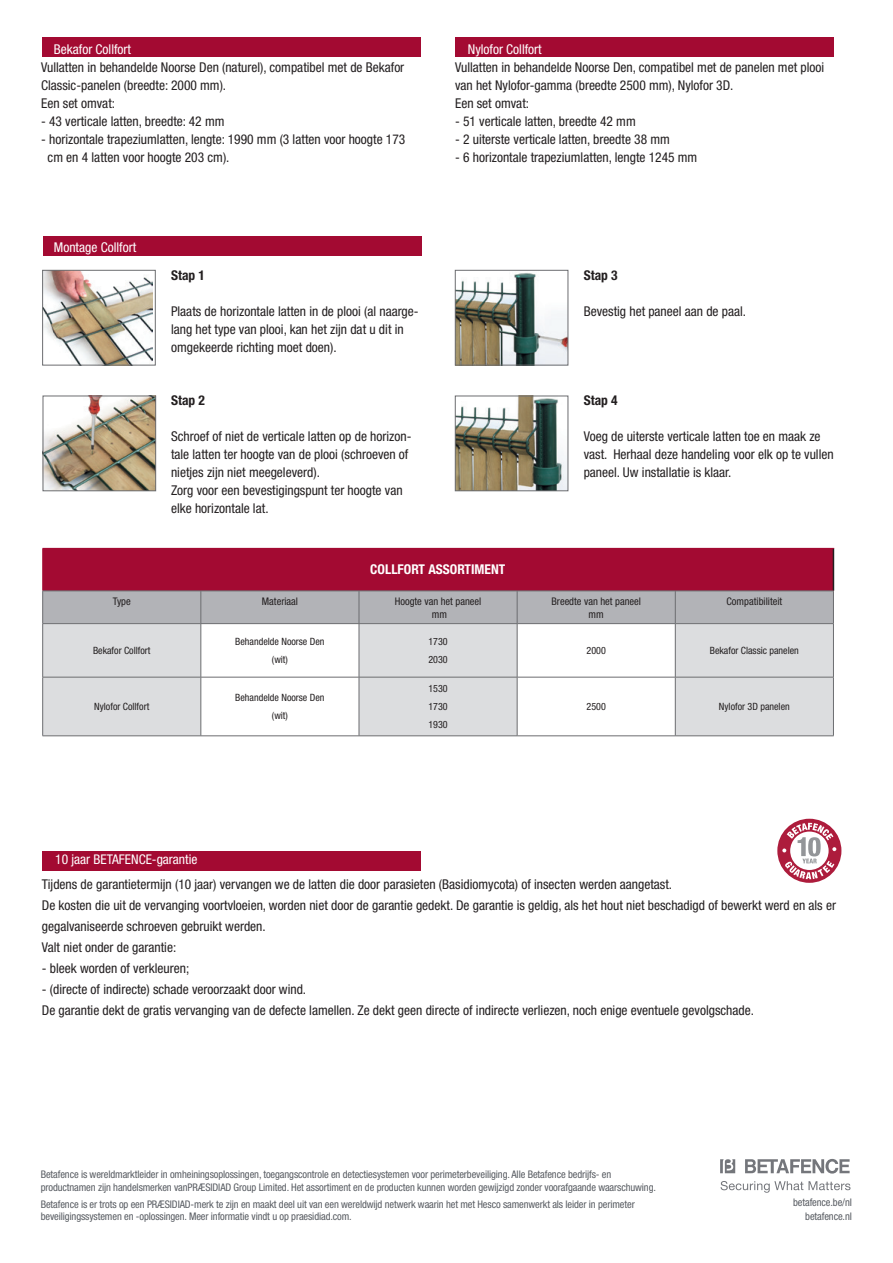
<style>
.page{position:relative;width:893px;height:1263px;background:#fff}
.page>*{position:absolute;margin:0;border:0;box-sizing:border-box;transform-origin:0 0}
.t1{font:condensed 13.5px/18px "Helvetica Neue LT Std";color:#231f20}
.t2{font:condensed 13.5px "Helvetica Neue LT Std";color:#fff}
.t3{font:700 condensed 13.5px "Helvetica Neue LT Std";color:#231f20}
._09_TABEL-TITEL_1{font:700 condensed 13.5px "Helvetica Neue LT Std";color:#fff}
.t4{font:condensed 13.35px "Helvetica Neue LT Std";color:#fff}
.t5{font:condensed 10.5px/12.6px "Helvetica Neue LT Std";letter-spacing:-.01em;color:#585c62}
._10_TABEL-TITEL_2{font:condensed 10.5px/13.5px "Helvetica Neue LT Std";color:#231f20;text-align:center}
._11-2_TABEL-BODY-midden{font:condensed 10.05px/18px "Helvetica Neue LT Std";color:#231f20;text-align:center}
.s1{font-size:13.5px}
</style>
<div class="page">
<svg style="left:721px;top:1181px;width:129px;height:12px"></svg>
<svg style="left:745px;top:1159px;width:105px;height:14px"></svg>
<svg style="left:720px;top:1159px;width:15px;height:14px"></svg>
<div style="left:43px;top:548px;width:790px;height:43px;background:#a30a32"></div>
<div style="left:43px;top:592px;width:790px;height:31px;background:#b2b3b7"></div>
<svg style="left:43px;top:624px;width:790px;height:111px;fill:#dcdddf"></svg>
<hr style="left:833px;top:549px;width:1px;height:42px;background:#231f20">
<hr style="left:42px;top:548px;width:159px;height:1px;background:#a30a32">
<hr style="left:42px;top:549px;width:1px;height:42px;background:#a30a32">
<hr style="left:675px;top:548px;width:159px;height:1px;background:#a30a32">
<hr style="left:42px;top:591px;width:159px;height:1px;background:#6c6d70">
<hr style="left:42px;top:591px;width:1px;height:32px;background:#6c6d70">
<hr style="left:201px;top:591px;width:158px;height:1px;background:#6c6d70">
<hr style="left:201px;top:591px;width:1px;height:32px;background:#6c6d70">
<hr style="left:359px;top:591px;width:158px;height:1px;background:#6c6d70">
<hr style="left:359px;top:591px;width:1px;height:32px;background:#6c6d70">
<hr style="left:517px;top:591px;width:158px;height:1px;background:#6c6d70">
<hr style="left:517px;top:591px;width:1px;height:32px;background:#6c6d70">
<hr style="left:675px;top:591px;width:159px;height:1px;background:#6c6d70">
<hr style="left:675px;top:591px;width:1px;height:32px;background:#6c6d70">
<hr style="left:833px;top:591px;width:1px;height:32px;background:#6c6d70">
<hr style="left:42px;top:623px;width:159px;height:1px;background:#6c6d70">
<hr style="left:42px;top:624px;width:1px;height:53px;background:#6c6d70">
<hr style="left:201px;top:623px;width:158px;height:1px;background:#6c6d70">
<hr style="left:201px;top:624px;width:1px;height:53px;background:#6c6d70">
<hr style="left:359px;top:623px;width:158px;height:1px;background:#6c6d70">
<hr style="left:359px;top:624px;width:1px;height:53px;background:#6c6d70">
<hr style="left:517px;top:623px;width:158px;height:1px;background:#6c6d70">
<hr style="left:517px;top:624px;width:1px;height:53px;background:#6c6d70">
<hr style="left:675px;top:623px;width:159px;height:1px;background:#6c6d70">
<hr style="left:675px;top:624px;width:1px;height:53px;background:#6c6d70">
<hr style="left:833px;top:624px;width:1px;height:53px;background:#6c6d70">
<hr style="left:42px;top:677px;width:159px;height:1px;background:#6c6d70">
<hr style="left:42px;top:677px;width:1px;height:59px;background:#6c6d70">
<hr style="left:201px;top:677px;width:158px;height:1px;background:#6c6d70">
<hr style="left:201px;top:677px;width:1px;height:59px;background:#6c6d70">
<hr style="left:359px;top:677px;width:158px;height:1px;background:#6c6d70">
<hr style="left:359px;top:677px;width:1px;height:59px;background:#6c6d70">
<hr style="left:517px;top:677px;width:158px;height:1px;background:#6c6d70">
<hr style="left:517px;top:677px;width:1px;height:59px;background:#6c6d70">
<hr style="left:675px;top:677px;width:159px;height:1px;background:#6c6d70">
<hr style="left:675px;top:677px;width:1px;height:59px;background:#6c6d70">
<hr style="left:833px;top:677px;width:1px;height:59px;background:#6c6d70">
<hr style="left:42px;top:735px;width:159px;height:1px;background:#6c6d70">
<hr style="left:201px;top:735px;width:158px;height:1px;background:#6c6d70">
<hr style="left:359px;top:735px;width:158px;height:1px;background:#6c6d70">
<hr style="left:517px;top:735px;width:158px;height:1px;background:#6c6d70">
<hr style="left:675px;top:735px;width:159px;height:1px;background:#6c6d70">
<div style="left:777px;top:819px;width:64px;height:64px;background:#ad1c3c;border-radius:50%"></div>
<svg style="left:782px;top:823px;width:54px;height:56px"></svg>
<div style="left:43px;top:237px;width:378px;height:19px;background:#a30a32"></div>
<div style="left:42px;top:38px;width:379px;height:19px;background:#a30a32"></div>
<div style="left:455px;top:38px;width:379px;height:19px;background:#a30a32"></div>
<img style="left:44px;top:272px;width:108px;height:91px">
<div style="left:42px;top:270px;width:113px;height:95px;border:1px solid #6c6d70"></div>
<img style="left:45px;top:398px;width:109px;height:91px">
<div style="left:43px;top:396px;width:113px;height:95px;border:1px solid #6c6d70"></div>
<img style="left:457px;top:272px;width:109px;height:91px">
<div style="left:455px;top:270px;width:113px;height:95px;border:1px solid #6c6d70"></div>
<img style="left:457px;top:398px;width:109px;height:91px">
<div style="left:455px;top:396px;width:113px;height:95px;border:1px solid #6c6d70"></div>
<div style="left:43px;top:851px;width:378px;height:19px;background:#a30a32"></div>
<p class="t2" style="left:54px;top:41px;width:79px">Bekafor Collfort</p>
<p class="t1" style="left:41px;top:58px;width:365px">Vullatten in behandelde Noorse Den (naturel), compatibel met de Bekafor<br>Classic-panelen (breedte: 2000 mm).</p>
<p class="t1" style="left:41px;top:94px;width:76px">Een set omvat:</p>
<p class="t1" style="left:41px;top:112px;width:185px">- 43 verticale latten, breedte: 42 mm</p>
<p class="t1" style="left:48px;top:130px;width:359px;text-indent:-6px">- horizontale trapeziumlatten, lengte: 1990 mm (3 latten voor hoogte 173 cm en 4 latten voor hoogte 203 cm).</p>
<p class="t2" style="left:54px;top:239px;width:84px">Montage Collfort</p>
<p class="t3" style="left:171px;top:267px;width:35px">Stap 1</p>
<p class="t1" style="left:171px;top:302px;width:249px">Plaats de horizontale latten in de plooi (al naarge-</p>
<p class="t1" style="left:171px;top:320px;width:234px">lang het type van plooi, kan het zijn dat u dit in omgekeerde richting moet doen).</p>
<p class="t3" style="left:171px;top:392px;width:35px">Stap 2</p>
<p class="t1" style="left:171px;top:428px;width:242px">Schroef of niet de verticale latten op de horizon&shy;tale latten ter hoogte van de plooi (schroeven of nietjes zijn niet meegeleverd).</p>
<p class="t1" style="left:171px;top:482px;width:233px">Zorg voor een bevestigingspunt ter hoogte van elke horizontale lat.</p>
<p class="t2" style="left:468px;top:41px;width:75px">Nylofor Collfort</p>
<p class="t1" style="left:455px;top:58px;width:371px">Vullatten in behandelde Noorse Den, compatibel met de panelen met plooi van het Nylofor-gamma (breedte 2500 mm), Nylofor 3D.</p>
<p class="t1" style="left:455px;top:94px;width:76px">Een set omvat:</p>
<p class="t1" style="left:455px;top:112px;width:182px">- 51 verticale latten, breedte 42 mm</p>
<p class="t1" style="left:455px;top:130px;width:216px">- 2 uiterste verticale latten, breedte 38 mm</p>
<p class="t1" style="left:455px;top:148px;width:244px">- 6 horizontale trapeziumlatten, lengte 1245 mm</p>
<p class="t3" style="left:584px;top:267px;width:35px">Stap 3</p>
<p class="t1" style="left:584px;top:302px;width:164px">Bevestig het paneel aan de paal.</p>
<p class="t3" style="left:584px;top:392px;width:35px">Stap 4</p>
<p class="t1" style="left:584px;top:428px;width:252px">Voeg de uiterste verticale latten toe en maak ze vast. Herhaal deze handeling voor elk op te vullen paneel. Uw installatie is klaar.</p>
<p class="_09_TABEL-TITEL_1" style="left:370px;top:561px;width:136px">COLLFORT ASSORTIMENT</p>
<p class="_10_TABEL-TITEL_2" style="left:113px;top:594px;width:20px">Type</p>
<p class="_10_TABEL-TITEL_2" style="left:262px;top:594px;width:38px">Materiaal</p>
<p class="_10_TABEL-TITEL_2" style="left:395px;top:594px;width:88px">Hoogte van het paneel mm</p>
<p class="_10_TABEL-TITEL_2" style="left:551px;top:594px;width:91px">Breedte van het paneel</p>
<p class="_10_TABEL-TITEL_2" style="left:589px;top:608px;width:17px">mm</p>
<p class="_10_TABEL-TITEL_2" style="left:726px;top:594px;width:57px">Compatibiliteit</p>
<p class="_11-2_TABEL-BODY-midden" style="left:93px;top:641px;width:59px">Bekafor Collfort</p>
<p class="_11-2_TABEL-BODY-midden" style="left:235px;top:632px;width:91px">Behandelde Noorse Den (wit)</p>
<p class="_11-2_TABEL-BODY-midden" style="left:428px;top:632px;width:21px;text-align:left">1730<br>2030</p>
<p class="_11-2_TABEL-BODY-midden" style="left:587px;top:641px;width:21px">2000</p>
<p class="_11-2_TABEL-BODY-midden" style="left:710px;top:641px;width:91px">Bekafor Classic panelen</p>
<p class="_11-2_TABEL-BODY-midden" style="left:94px;top:697px;width:57px">Nylofor Collfort</p>
<p class="_11-2_TABEL-BODY-midden" style="left:235px;top:688px;width:91px">Behandelde Noorse Den (wit)</p>
<p class="_11-2_TABEL-BODY-midden" style="left:428px;top:679px;width:21px;text-align:justify">1530<br>1730<br>1930</p>
<p class="_11-2_TABEL-BODY-midden" style="left:587px;top:697px;width:21px">2500</p>
<p class="_11-2_TABEL-BODY-midden" style="left:719px;top:697px;width:72px">Nylofor 3D panelen</p>
<p class="t4" style="left:55px;top:852px;width:144px"><span class="s1">10 jaar</span> BETAFENCE-garantie</p>
<p class="t1" style="left:42px;top:875px;width:632px">Tijdens de garantietermijn (10 jaar) vervangen we de latten die door parasieten (Basidiomycota) of insecten werden aangetast.</p>
<p class="t1" style="left:42px;top:894px;width:796px;line-height:21px">De kosten die uit de vervanging voortvloeien, worden niet door de garantie gedekt. De garantie is geldig, als het hout niet beschadigd of bewerkt werd en als er gegalvaniseerde schroeven gebruikt werden.</p>
<p class="t1" style="left:42px;top:938px;width:136px">Valt niet onder de garantie:</p>
<p class="t1" style="left:42px;top:959px;width:149px">- bleek worden of verkleuren;</p>
<p class="t1" style="left:42px;top:980px;width:266px">- (directe of indirecte) schade veroorzaakt door wind.</p>
<p class="t1" style="left:42px;top:1001px;width:714px">De garantie dekt de gratis vervanging van de defecte lamellen. Ze dekt geen directe of indirecte verliezen, noch enige eventuele gevolgschade.</p>
<p class="t5" style="left:41px;top:1168px;width:617px">Betafence is wereldmarktleider in omheiningsoplossingen, toegangscontrole en detectiesystemen voor perimeterbeveiliging. Alle Betafence bedrijfs- en productnamen zijn handelsmerken vanPRÆSIDIAD Group Limited. Het assortiment en de producten kunnen worden gewijzigd zonder voorafgaande waarschuwing.</p>
<p class="t5" style="left:41px;top:1198px;width:596px">Betafence is er trots op een PRÆSIDIAD-merk te zijn en maakt deel uit van een wereldwijd netwerk waarin het met Hesco samenwerkt als leider in perimeter beveiligingssystemen en -oplossingen. Meer informatie vindt u op praesidiad.com.</p>
<p class="t5" style="left:793px;top:1195px;width:60px;line-height:14.7px;text-align:right">betafence.be/nl betafence.nl</p>
</div>
